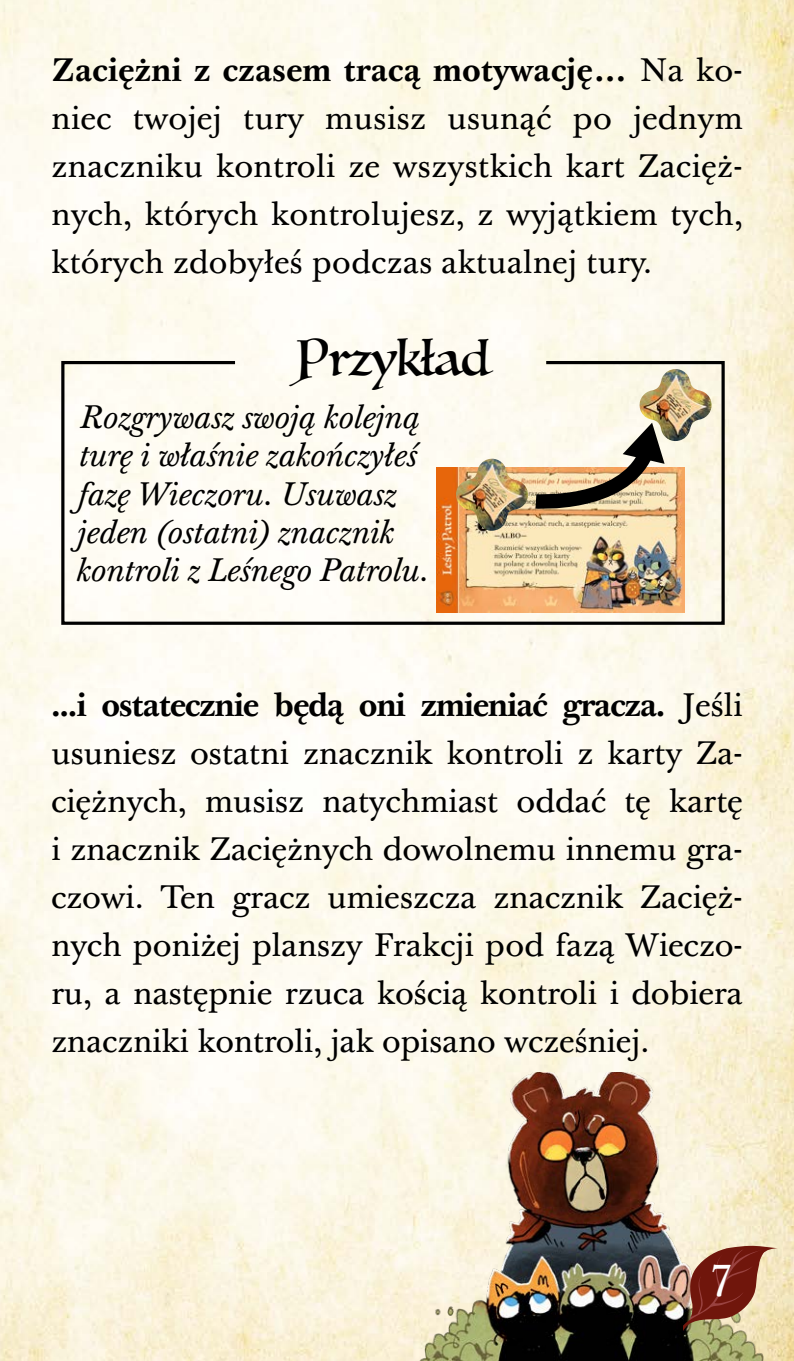
<style>
.page{position:relative;width:794px;height:1361px;background:#fff}
.page>*{position:absolute;margin:0;border:0;box-sizing:border-box;transform-origin:0 0}
.t1{font:48px "Luminari";color:#000}
.t2{font:44px "Baskerville Ten Pro";color:#fff}
.Body{font:32px/48px "Baskerville Ten Pro";letter-spacing:-.005em;color:#000;text-align:justify}
.t3{font:italic 32px/38.4px "Baskerville Ten Pro";color:#000}
.s1{font-weight:700}
</style>
<div class="page">
<img style="left:404px;top:1072px;width:377px;height:289px">
<svg style="left:684px;top:1245px;width:94px;height:87px;background:#a7735c"></svg>
<svg style="left:60px;top:359px;width:666px;height:267px"></svg>
<img style="left:437px;top:468px;width:248px;height:144px">
<img style="left:639px;top:369px;width:73px;height:72px">
<img style="left:455px;top:459px;width:74px;height:72px">
<svg style="left:521px;top:423px;width:144px;height:93px"></svg>
<p class="Body" style="left:51px;top:47px;width:693px"><span class="s1">Zaciężni z czasem tracą motywację...</span> Na ko&shy;niec twojej tury musisz usunąć po jednym znaczniku kontroli ze wszystkich kart Zacięż&shy;nych, których kontrolujesz, z wyjątkiem tych, których zdobyłeś podczas aktualnej tury.</p>
<p class="t1" style="left:297px;top:318px;width:194px">Przykład</p>
<p class="t3" style="left:77px;top:398px;width:355px">Rozgrywasz swoją kolejną turę i właśnie zakończyłeś fazę Wieczoru. Usuwasz jeden (ostatni) znacznik kontroli z Leśnego Patrolu.</p>
<p class="Body" style="left:51px;top:682px;width:693px"><span class="s1">...i ostatecznie będą oni zmieniać gracza.</span> Jeśli usuniesz ostatni znacznik kontroli z karty Za&shy;ciężnych, musisz natychmiast oddać tę kartę i znacznik Zaciężnych dowolnemu innemu gra&shy;czowi. Ten gracz umieszcza znacznik Zacięż&shy;nych poniżej planszy Frakcji pod fazą Wieczo&shy;ru, a następnie rzuca kością kontroli i dobiera znaczniki kontroli, jak opisano wcześniej.</p>
<h2 class="t2" style="left:710px;top:1255px;width:24px">7</h2>
</div>
